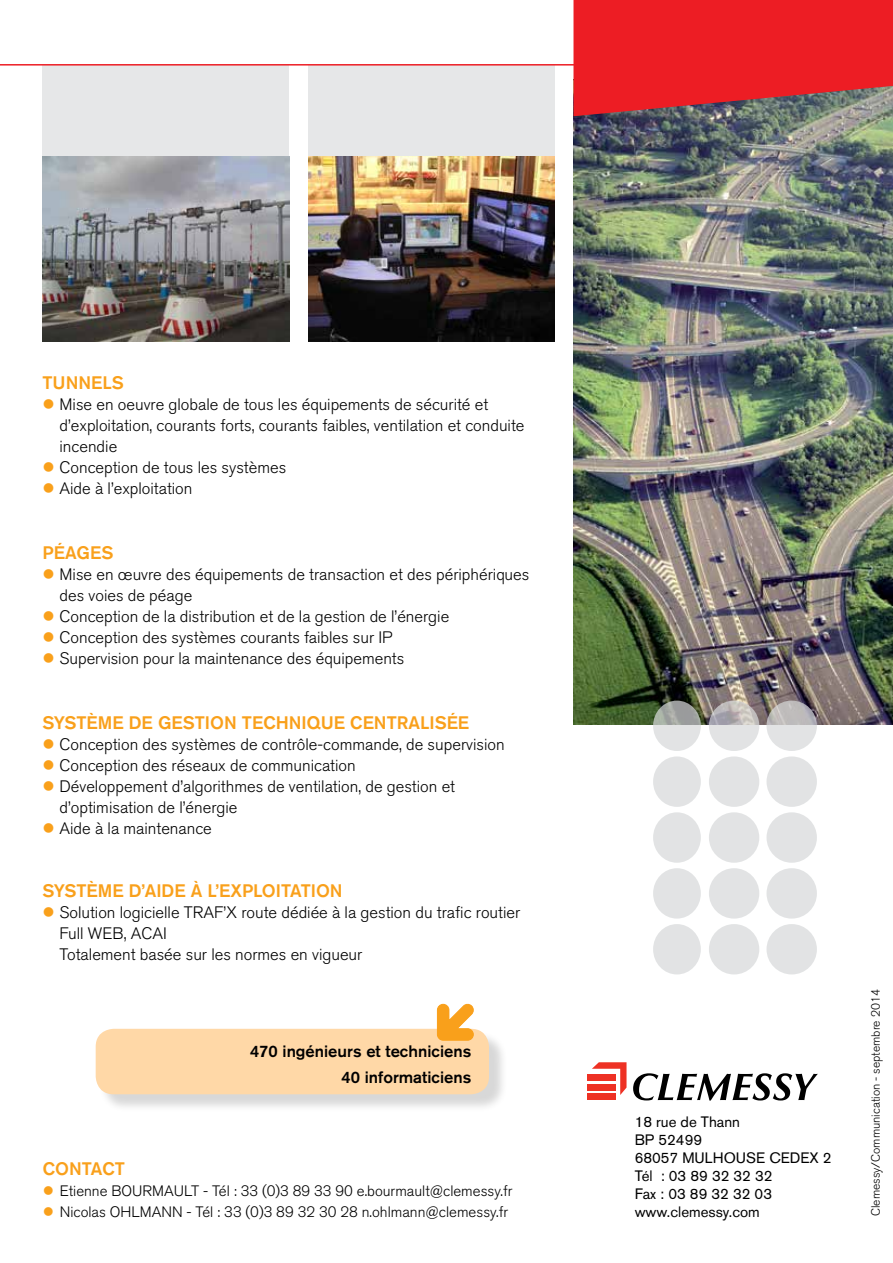
<style>
.page{position:relative;width:893px;height:1263px;background:#fff}
.page>*{position:absolute;margin:0;border:0;box-sizing:border-box;transform-origin:0 0}
.t1{font:500 18px "Akzidenz Grotesk BQ";color:#f9a01b}
.t2{font:300 16.5px/21px "Akzidenz Grotesk BQ";color:#000}
.t3{font:500 16.5px/25.5px "Akzidenz Grotesk BQ";color:#000;text-align:right}
.t4{font:300 15px/21px "Akzidenz Grotesk BQ";color:#000}
.t5{font:15px/18px "Akzidenz Grotesk BQ";color:#000}
.t6{font:300 12px "Akzidenz Grotesk BQ";color:#000}
</style>
<div class="page">
<img style="left:573px;top:117px;width:320px;height:607px">
<svg style="left:573px;top:0;width:320px;height:117px;background:#db2a2f"></svg>
<svg style="left:766px;top:701px;width:51px;height:50px;background:#d0cfd0"></svg>
<svg style="left:709px;top:701px;width:50px;height:50px;background:#cfcecf"></svg>
<svg style="left:653px;top:701px;width:48px;height:50px;background:#c3c5c4"></svg>
<div style="left:766px;top:756px;width:51px;height:51px;background:#e2e3e4;border-radius:50%"></div>
<div style="left:709px;top:756px;width:50px;height:51px;background:#e2e3e4;border-radius:50%"></div>
<div style="left:653px;top:756px;width:48px;height:51px;background:#e2e3e4;border-radius:50%"></div>
<div style="left:766px;top:812px;width:51px;height:51px;background:#e2e3e4;border-radius:50%"></div>
<div style="left:709px;top:812px;width:50px;height:51px;background:#e2e3e4;border-radius:50%"></div>
<div style="left:653px;top:812px;width:48px;height:51px;background:#e2e3e4;border-radius:50%"></div>
<div style="left:766px;top:868px;width:51px;height:50px;background:#e2e3e4;border-radius:50%"></div>
<div style="left:709px;top:868px;width:50px;height:50px;background:#e2e3e4;border-radius:50%"></div>
<div style="left:653px;top:868px;width:48px;height:50px;background:#e2e3e4;border-radius:50%"></div>
<div style="left:766px;top:924px;width:51px;height:50px;background:#e2e3e4;border-radius:50%"></div>
<div style="left:709px;top:924px;width:50px;height:50px;background:#e2e3e4;border-radius:50%"></div>
<div style="left:653px;top:924px;width:48px;height:50px;background:#e2e3e4;border-radius:50%"></div>
<div style="left:43px;top:66px;width:246px;height:90px;background:#e6e7e8"></div>
<img style="left:43px;top:156px;width:246px;height:185px">
<div style="left:308px;top:66px;width:247px;height:90px;background:#e6e7e8"></div>
<img style="left:308px;top:156px;width:247px;height:185px">
<div style="left:587px;top:1074px;width:28px;height:6px;background:#ee3124"></div>
<div style="left:587px;top:1084px;width:28px;height:6px;background:#ee3124"></div>
<div style="left:587px;top:1094px;width:28px;height:6px;background:#ee3124"></div>
<svg style="left:592px;top:1062px;width:34px;height:33px"></svg>
<svg style="left:633px;top:1073px;width:185px;height:27px"></svg>
<hr style="left:0;top:64px;width:893px;height:2px;background:#ed1d24">
<div style="left:98px;top:1031px;width:410px;height:82px;background:#000;opacity:.16"></div>
<div style="left:96px;top:1029px;width:393px;height:65px;background:#ffd8a7;border-radius:18px"></div>
<svg style="left:437px;top:1003px;width:37px;height:38px"></svg>
<p class="t1" style="left:43px;top:372px;width:13px">TUNNELS</p>
<p class="t2" style="left:60px;top:394px;width:466px">Mise en oeuvre globale de tous les équipements de sécurité et d’exploitation, courants forts, courants faibles, ventilation et conduite incendie<br>Conception de tous les systèmes<br>Aide à l’exploitation</p>
<p class="t1" style="left:43px;top:542px;width:72px">PÉAGES</p>
<p class="t2" style="left:60px;top:564px;width:471px">Mise en œuvre des équipements de transaction et des périphériques des voies de péage<br>Conception de la distribution et de la gestion de l’énergie Conception des systèmes courants faibles sur IP<br>Supervision pour la maintenance des équipements</p>
<p class="t1" style="left:43px;top:712px;width:428px">SYSTÈME DE GESTION TECHNIQUE CENTRALISÉE</p>
<p class="t2" style="left:60px;top:734px;width:447px">Conception des systèmes de contrôle-commande, de supervision Conception des réseaux de communication<br>Développement d’algorithmes de ventilation, de gestion et d’optimisation de l’énergie<br>Aide à la maintenance</p>
<p class="t1" style="left:43px;top:880px;width:302px">SYSTÈME D’AI DE À L’EXPLOITATI ON</p>
<p class="t2" style="left:60px;top:902px;width:462px">Solution logicielle TRAF’X route dédiée à la gestion du trafic routier<br>Full WEB, ACAI<br>Totalement basée sur les normes en vigueur</p>
<p class="t3" style="left:250px;top:1038px;width:223px">470 INGÉNIEURS ET TECHNICIENS<br>40 INFORMATICIENS</p>
<p class="t1" style="left:43px;top:1157px;width:84px">CONTACT</p>
<p class="t4" style="left:60px;top:1180px;width:454px">Etienne BOURMAULT - Tél : 33 (0)3 89 33 90 e.bourmault@clemessy.fr<br>Nicolas OHLMANN - Tél : 33 (0)3 89 32 30 28 n.ohlmann@clemessy.fr</p>
<p class="t5" style="left:635px;top:1112px;width:199px">18 rue de Thann<br>BP 52499<br>68057 MULHOUSE CEDEX 2<br>Tél : 03 89 32 32 32<br>Fax : 03 89 32 32 03 www.clemessy.com</p>
<p class="t6" style="left:869px;top:1216px;width:228px;rotate:-90deg">Clemessy/Communication - septembre 2014</p>
</div>
